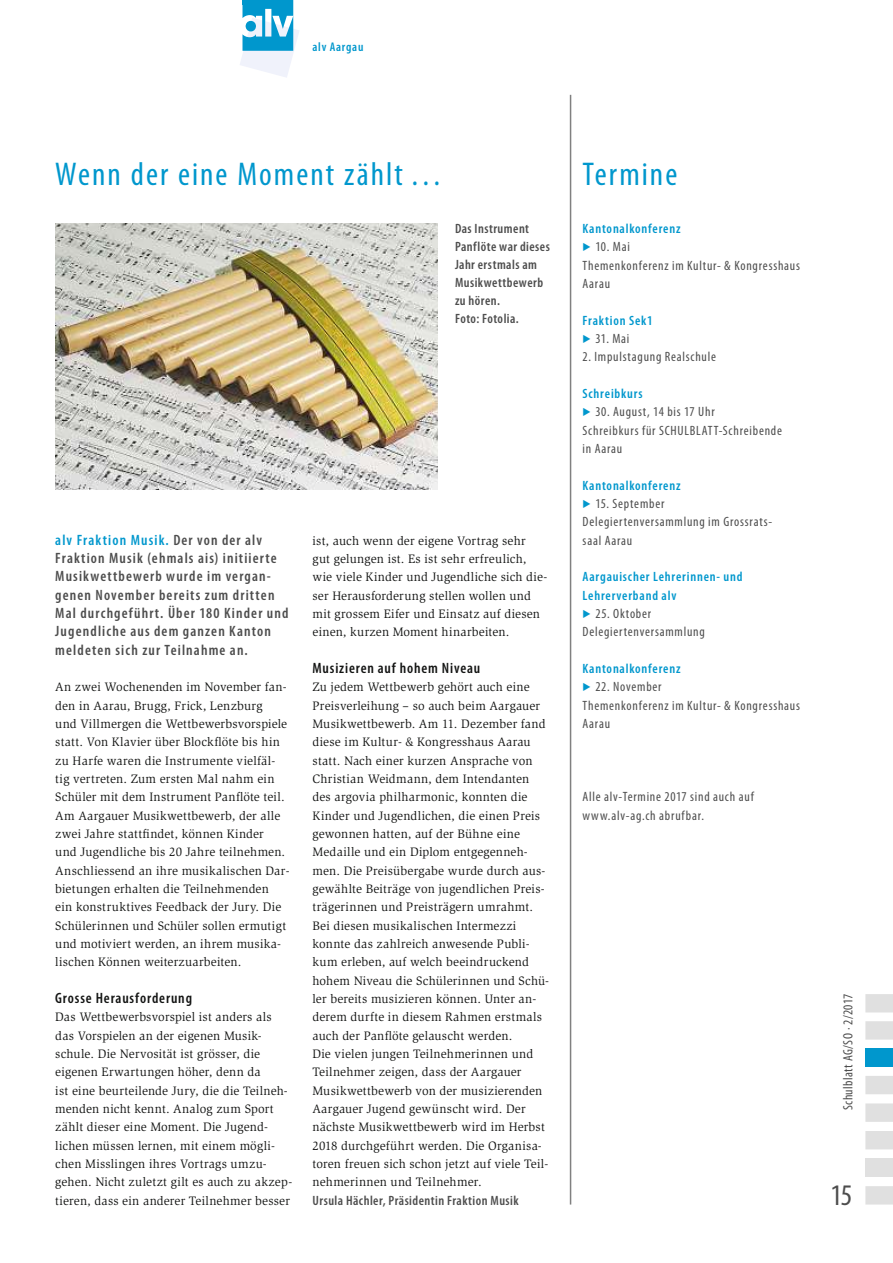
<style>
.page{position:relative;width:893px;height:1263px;background:#fff}
.page>*{position:absolute;margin:0;border:0;box-sizing:border-box;transform-origin:0 0}
.t1{font:condensed 33px "Myriad Pro";letter-spacing:.06em;color:#0097cd}
.t2{font:condensed 30px "Myriad Pro";color:#4d4d4d}
.t3{font:600 condensed 15px/18.3px "Myriad Pro";letter-spacing:.075em;color:#4d4d4d}
.t4{font:600 condensed 15px "Myriad Pro";letter-spacing:.055em;color:#131413}
.t5{font:condensed 13.5px/18.3px "Myriad Pro";letter-spacing:.055em;color:#4d4d4d}
.t6{font:600 condensed 13.5px/18px "Myriad Pro";letter-spacing:.035em;color:#4d4d4d}
.t7{font:600 condensed 13.5px/18.3px "Myriad Pro";letter-spacing:.06em;color:#0097cd}
.t8{font:condensed 13.5px "Myriad Pro";letter-spacing:.03em;color:#4d4d4d}
.t9{font:12.6px/18.3px "Slimbach Std";letter-spacing:.015em;color:#131413}
.t10{font:600 condensed 12.6px "Myriad Pro";letter-spacing:.06em;color:#0097cd}
.s1{color:#0097cd}
</style>
<div class="page">
<hr style="left:570px;top:95px;width:1px;height:1109px;background:#808080">
<svg style="left:865px;top:994px;width:28px;height:210px"></svg>
<div style="left:865px;top:1158px;width:28px;height:19px;background:#e0e0e0"></div>
<div style="left:865px;top:1048px;width:28px;height:19px;background:#0097cd"></div>
<svg style="left:240px;top:0;width:59px;height:77px"></svg>
<img style="left:55px;top:223px;width:383px;height:266px">
<p class="t10" style="left:313px;top:39px;width:52px">alv Aargau</p>
<h1 class="t1" style="left:55px;top:154px;width:389px">Wenn der eine Moment zählt …</h1>
<p class="t6" style="left:455px;top:219px;width:96px">Das Instrument<br>Panflöte war dieses<br>Jahr erstmals am<br>Musikwettbewerb zu hören.<br>Foto: Fotolia.</p>
<p class="t3" style="left:55px;top:530px;width:235px"><span class="s1">alv Fraktion Musik.</span> Der von der alv Fraktion Musik (ehmals ais) initiierte Musikwettbewerb wurde im vergan&shy;genen November bereits zum dritten Mal durchgeführt. Über 180 Kinder und Jugendliche aus dem ganzen Kanton meldeten sich zur Teilnahme an.</p>
<p class="t9" style="left:55px;top:678px;width:236px">An zwei Wochenenden im November fan&shy;den in Aarau, Brugg, Frick, Lenzburg<br>und Villmergen die Wettbewerbsvorspiele statt. Von Klavier über Blockflöte bis hin zu Harfe waren die Instrumente vielfäl&shy;tig vertreten. Zum ersten Mal nahm ein Schüler mit dem Instrument Panflöte teil.<br>Am Aargauer Musikwettbewerb, der alle zwei Jahre stattfindet, können Kinder<br>und Jugendliche bis 20 Jahre teilnehmen.<br>Anschliessend an ihre musikalischen Dar&shy;bietungen erhalten die Teilnehmenden<br>ein konstruktives Feedback der Jury. Die Schülerinnen und Schüler sollen ermutigt und motiviert werden, an ihrem musika&shy;lischen Können weiterzuarbeiten.</p>
<p class="t4" style="left:55px;top:989px;width:138px">Grosse Herausforderung</p>
<p class="t9" style="left:55px;top:1008px;width:238px">Das Wettbewerbsvorspiel ist anders als das Vorspielen an der eigenen Musik&shy;schule. Die Nervosität ist grösser, die eigenen Erwartungen höher, denn da<br>ist eine beurteilende Jury, die die Teilneh&shy;menden nicht kennt. Analog zum Sport zählt dieser eine Moment. Die Jugend&shy;lichen müssen lernen, mit einem mögli&shy;chen Misslingen ihres Vortrags umzu&shy;gehen. Nicht zuletzt gilt es auch zu akzep&shy;tieren, dass ein anderer Teilnehmer besser</p>
<p class="t9" style="left:313px;top:531px;width:236px">ist, auch wenn der eigene Vortrag sehr<br>gut gelungen ist. Es ist sehr erfreulich, wie viele Kinder und Jugendliche sich die&shy;ser Herausforderung stellen wollen und mit grossem Eifer und Einsatz auf diesen einen, kurzen Moment hinarbeiten.</p>
<p class="t4" style="left:313px;top:659px;width:169px">Musizieren auf hohem Niveau</p>
<p class="t9" style="left:313px;top:678px;width:238px">Zu jedem Wettbewerb gehört auch eine Preisverleihung – so auch beim Aargauer Musikwettbewerb. Am 11. Dezember fand diese im Kultur- &amp; Kongresshaus Aarau statt. Nach einer kurzen Ansprache von Christian Weidmann, dem Intendanten des argovia philharmonic, konnten die Kinder und Jugendlichen, die einen Preis gewonnen hatten, auf der Bühne eine Medaille und ein Diplom entgegenneh&shy;men. Die Preisübergabe wurde durch aus&shy;gewählte Beiträge von jugendlichen Preis&shy;trägerinnen und Preisträgern umrahmt.<br>Bei diesen musikalischen Intermezzi konnte das zahlreich anwesende Publi&shy;kum erleben, auf welch beeindruckend hohem Niveau die Schülerinnen und Schü&shy;ler bereits musizieren können. Unter an&shy;derem durfte in diesem Rahmen erstmals auch der Panflöte gelauscht werden.<br>Die vielen jungen Teilnehmerinnen und Teilnehmer zeigen, dass der Aargauer Musikwettbewerb von der musizierenden Aargauer Jugend gewünscht wird. Der nächste Musikwettbewerb wird im Herbst 2018 durchgeführt werden. Die Organisa&shy;toren freuen sich schon jetzt auf viele Teil&shy;nehmerinnen und Teilnehmer.</p>
<p class="t6" style="left:313px;top:1191px;width:208px">Ursula Hächler, Präsidentin Fraktion Musik</p>
<h1 class="t1" style="left:583px;top:154px;width:96px">Termine</h1>
<p class="t7" style="left:583px;top:219px;width:100px">Kantonalkonferenz</p>
<p class="t5" style="left:583px;top:237px;width:219px;text-indent:13px">10. Mai<br>Themenkonferenz im Kultur- &amp; Kongresshaus<br>Aarau</p>
<p class="t7" style="left:583px;top:311px;width:72px">Fraktion Sek1</p>
<p class="t5" style="left:595px;top:329px;width:36px">31. Mai</p>
<p class="t5" style="left:583px;top:347px;width:135px">2. Impulstagung Realschule</p>
<p class="t7" style="left:583px;top:384px;width:62px">Schreibkurs</p>
<p class="t5" style="left:583px;top:402px;width:201px;text-indent:13px">30. August, 14 bis 17 Uhr<br>Schreibkurs für SCHULBLATT-Schreibende in Aarau</p>
<p class="t7" style="left:583px;top:476px;width:100px">Kantonalkonferenz</p>
<p class="t5" style="left:583px;top:494px;width:191px;text-indent:13px">15. September<br>Delegiertenversammlung im Grossrats&shy;saal Aarau</p>
<p class="t7" style="left:583px;top:567px;width:162px">Aargauischer Lehrerinnen- und<br>Lehrerverband alv</p>
<p class="t5" style="left:583px;top:604px;width:124px;text-indent:13px">25. Oktober<br>Delegiertenversammlung</p>
<p class="t7" style="left:583px;top:659px;width:100px">Kantonalkonferenz</p>
<p class="t5" style="left:583px;top:677px;width:219px;text-indent:13px">22. November<br>Themenkonferenz im Kultur- &amp; Kongresshaus<br>Aarau</p>
<p class="t5" style="left:583px;top:787px;width:173px">Alle alv-Termine 2017 sind auch auf www.alv-ag.ch abrufbar.</p>
<p class="t8" style="left:840px;top:1110px;width:118px;rotate:-90deg">Schulblatt AG/SO · 2/2017</p>
<h2 class="t2" style="left:831px;top:1177px;width:23px">15</h2>
</div>
